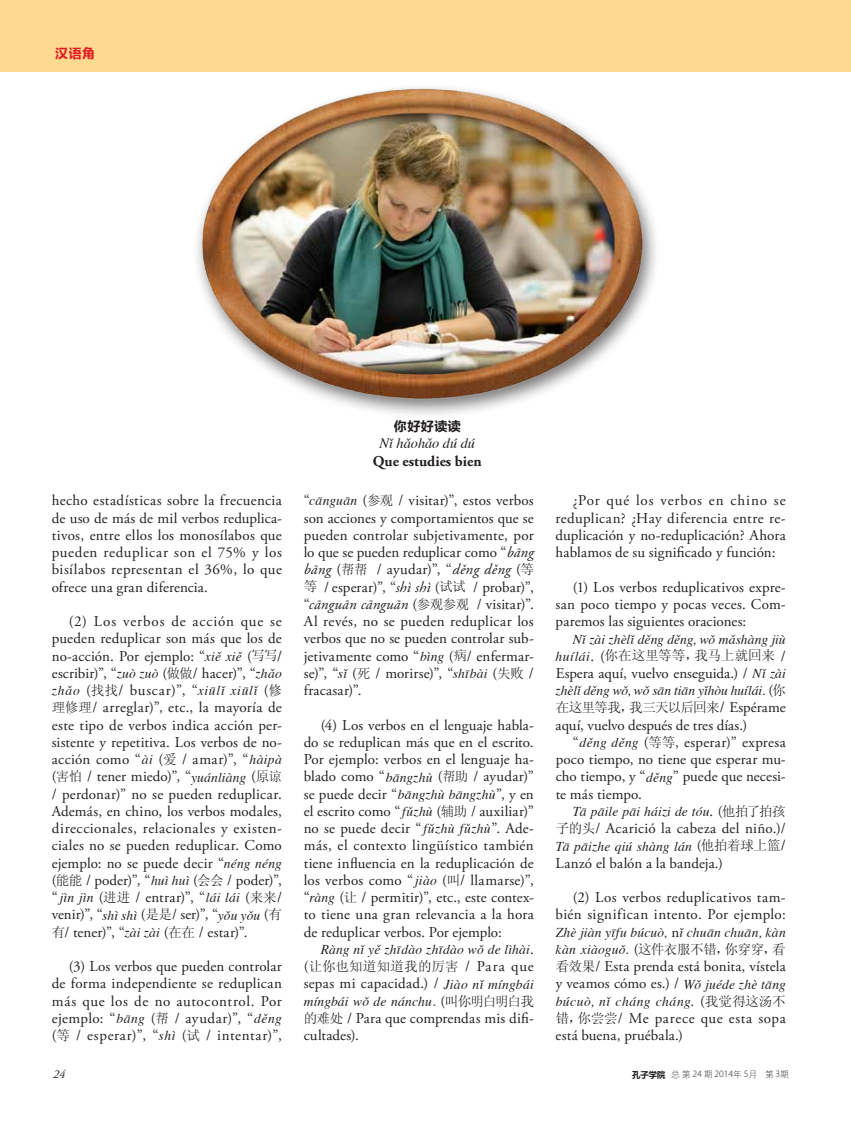
<style>
.page{position:relative;width:851px;height:1127px;background:#fff}
.page>*{position:absolute;margin:0;border:0;box-sizing:border-box;transform-origin:0 0}
.t1{font:15px/17.2px "Adobe Garamond Pro";letter-spacing:.01em;color:#231f20;text-align:justify}
.t2{font:700 15px "Adobe Garamond Pro";color:#231f20}
.t3{font:italic 14.25px "Times";color:#231f20}
.t4{font:italic 13.5px "Times";letter-spacing:.015em;color:#231f20}
.t5{font:italic 13.5px "Times";letter-spacing:.055em;color:#231f20}
.t6{font:italic 13.5px "Times";letter-spacing:.045em;color:#231f20}
.t7{font:13.5px "Sim Sun";letter-spacing:-.035em;color:#231f20}
.t8{font:13.5px "Sim Sun";letter-spacing:-.015em;color:#231f20}
.t9{font:13.5px "Sim Sun";letter-spacing:-.05em;color:#231f20}
.t10{font:13.5px "Sim Sun";letter-spacing:.015em;color:#231f20}
.t11{font:13.5px "FZLTCHJW GB1 0";color:#231f20}
.t12{font:13.5px "FZLTCHJW GB1 0";color:#e11b22}
.t13{font:italic 12px "Adobe Garamond Pro";color:#231f20}
.t14{font:300 9.75px "Myriad Pro";letter-spacing:-.01em;color:#231f20}
.s1{font-family:"Times";font-style:italic;font-size:13.5px}
.s2{font-family:"Sim Sun";font-size:13.5px}
.s3{font-family:"Adobe Garamond Pro";font-style:normal;font-size:15px}
.s4{font-family:"Sim Sun";font-style:normal}
.s5{font-style:italic}
.s6{font-family:"Adobe Garamond Pro";font-size:15px}
.s7{font-family:"Times";font-style:italic}
.s8{font-family:"FZLTCHJW GB1 0";font-weight:400;font-size:9px}
.s9{font-family:"H Yg 1 gj";font-weight:400;font-size:9px}
</style>
<div class="page">
<div style="left:0;top:0;width:850px;height:71px;background:#ffd990"></div>
<img style="left:188px;top:71px;width:468px;height:340px">
<p class="t12" style="left:55px;top:46px;width:42px">汉语角</p>
<p class="t1" style="left:52px;top:492px;width:231px">hecho estadísticas sobre la frecuencia de uso de más de mil verbos reduplica&shy;tivos, entre ellos los monosílabos que pueden reduplicar son el 75% y los bisílabos representan el 36%, lo que ofrece una gran diferencia.</p>
<p class="t1" style="left:52px;top:613px;width:231px;text-indent:17px">(2) Los verbos de acción que se pueden reduplicar son más que los de no-acción. Por ejemplo: “<span class="s1">xiě xiě</span> (<span class="s2">写写</span>/ escribir)”, “<span class="s1">zuò zuò</span> (<span class="s2">做做</span>/ hacer)”, “<span class="s1">zhǎo</span></p>
<p class="t5" style="left:52px;top:679px;width:231px">zhǎo <span class="s3">(</span><span class="s4">找找</span><span class="s3">/ buscar)”, “</span>xiūlǐ xiūlǐ <span class="s3">(</span><span class="s4">修</span></p>
<p class="t1" style="left:52px;top:699px;width:231px"><span class="s2">理修理</span>/ arreglar)”, etc., la mayoría de este tipo de verbos indica acción per&shy;sistente y repetitiva. Los verbos de no&shy;acción como “<span class="s1">ài</span> (<span class="s2">爱</span> / amar)”, “<span class="s1">hàipà </span>(<span class="s2">害怕</span> / tener miedo)”, “<span class="s1">yuánliàng</span> (<span class="s2">原谅</span>/ perdonar)” no se pueden reduplicar.<br>Además, en chino, los verbos modales, direccionales, relacionales y existen&shy;ciales no se pueden reduplicar. Como ejemplo: no se puede decir “<span class="s1">néng néng </span>(<span class="s2">能能</span> / poder)”, “<span class="s1">huì huì</span> (<span class="s2">会会</span> / poder)”, “<span class="s1">jìn jìn</span> (<span class="s2">进进</span> / entrar)”, “<span class="s1">lái lái</span> (<span class="s2">来来</span>/ venir)”, “<span class="s1">shì shì</span> (<span class="s2">是是</span>/ ser)”, “<span class="s1">yǒu yǒu</span> (<span class="s2">有有</span>/ tener)”, “<span class="s1">zài zài</span> (<span class="s2">在在</span> / estar)”.</p>
<p class="t1" style="left:52px;top:958px;width:231px;text-indent:17px">(3) Los verbos que pueden controlar de forma independiente se reduplican más que los de no autocontrol. Por ejemplo: “<span class="s1">bāng</span> (<span class="s2">帮</span> / ayudar)”, “<span class="s1">děng </span>(<span class="s2">等</span> / esperar)”, “<span class="s1">shì</span> (<span class="s2">试</span> / intentar)”,</p>
<p class="t11" style="left:393px;top:419px;width:69px">你好好读读</p>
<p class="t3" style="left:379px;top:431px;width:97px">Nǐ hǎohǎo dú dú</p>
<p class="t2" style="left:373px;top:452px;width:110px">Que estudies bien</p>
<p class="t1" style="left:304px;top:492px;width:231px">“<span class="s1">cānguān</span> (<span class="s2">参观</span> / visitar)”, estos verbos son acciones y comportamientos que se pueden controlar subjetivamente, por lo que se pueden reduplicar como “<span class="s5">bāng bāng</span> (<span class="s2">帮帮</span> / ayudar)”, “<span class="s5">děng děng</span> (<span class="s2">等等</span> / esperar)”, “<span class="s5">shì shì</span> (<span class="s2">试试</span> / probar)”, “<span class="s5">cānguān cānguān</span> (<span class="s2">参观参观</span> / visitar)”.<br>Al revés, no se pueden reduplicar los verbos que no se pueden controlar sub&shy;jetivamente como “<span class="s1">bìng</span> (<span class="s2">病</span>/ enfermar&shy;se)”, “<span class="s1">sǐ</span> (<span class="s2">死</span> / morirse)”, “<span class="s1">shībài</span> (<span class="s2">失败</span> / fracasar)”.</p>
<p class="t1" style="left:304px;top:717px;width:231px;text-indent:17px">(4) Los verbos en el lenguaje habla&shy;do se reduplican más que en el escrito.<br>Por ejemplo: verbos en el lenguaje ha&shy;blado como “<span class="s1">bāngzhù</span> (<span class="s2">帮助</span> / ayudar)” se puede decir “<span class="s1">bāngzhù bāngzhù</span>”, y en el escrito como “ <span class="s1">fǔzhù</span> (<span class="s2">辅助</span> / auxiliar)” no se puede decir “ <span class="s1">fǔzhù fǔzhù</span>”. Ade&shy;más, el contexto lingüístico también tiene influencia en la reduplicación de los verbos como “<span class="s1">jiào</span> (<span class="s2">叫</span>/ llamarse)”, “<span class="s1">ràng</span> (<span class="s2">让</span> / permitir)”, etc., este contex&shy;to tiene una gran relevancia a la hora de reduplicar verbos. Por ejemplo:</p>
<p class="t4" style="left:321px;top:938px;width:214px">Ràng nǐ yě zhīdào zhīdào wǒ de lìhài<span class="s3">.</span></p>
<p class="t10" style="left:304px;top:959px;width:231px"><span class="s6">(</span>让你也知道知道我的厉害 <span class="s6">/ Para que</span></p>
<p class="t1" style="left:304px;top:975px;width:231px">sepas mi capacidad.) / <span class="s1">Jiào nǐ míngbái</span></p>
<p class="t4" style="left:304px;top:989px;width:231px">míngbái wǒ de nánchu. <span class="s3">(</span><span class="s4">叫你明白明白我</span></p>
<p class="t1" style="left:304px;top:1010px;width:231px"><span class="s2">的难处</span> / Para que comprendas mis difi&shy;cultades).</p>
<p class="t1" style="left:555px;top:492px;width:231px;text-indent:17px">¿Por qué los verbos en chino se reduplican? ¿Hay diferencia entre re&shy;duplicación y no-reduplicación? Ahora hablamos de su significado y función:</p>
<p class="t1" style="left:555px;top:579px;width:231px;text-indent:17px">(1) Los verbos reduplicativos expre&shy;san poco tiempo y pocas veces. Com&shy;paremos las siguientes oraciones:</p>
<p class="t4" style="left:572px;top:628px;width:214px">Nǐ zài zhèlǐ děng děng, wǒ mǎshàng jiù</p>
<p class="t8" style="left:555px;top:649px;width:231px"><span class="s7">huílái</span><span class="s6">. (</span>你在这里等等，我马上就回来 <span class="s6">/</span></p>
<p class="t1" style="left:555px;top:665px;width:231px">Espera aquí, vuelvo enseguida.) / <span class="s1">Nǐ zài</span></p>
<p class="t4" style="left:555px;top:679px;width:231px">zhèlǐ děng wǒ, wǒ sān tiān yǐhòu huílái. <span class="s3">(</span><span class="s4">你</span></p>
<p class="t9" style="left:555px;top:701px;width:231px">在这里等我，我三天以后回来<span class="s6">/ Espérame</span></p>
<p class="t1" style="left:555px;top:717px;width:193px">aquí, vuelvo después de tres días.)</p>
<p class="t1" style="left:572px;top:734px;width:214px">“<span class="s1">děng děng</span> (<span class="s2">等等</span>, esperar)” expresa</p>
<p class="t1" style="left:555px;top:751px;width:231px">poco tiempo, no tiene que esperar mu-</p>
<p class="t1" style="left:555px;top:768px;width:231px">cho tiempo, y “<span class="s1">děng</span>” puede que necesi-</p>
<p class="t1" style="left:555px;top:786px;width:88px">te más tiempo.</p>
<p class="t4" style="left:572px;top:800px;width:214px">Tā pāile pāi háizi de tóu<span class="s3">. (</span><span class="s4">他拍了拍孩</span></p>
<p class="t1" style="left:555px;top:820px;width:231px"><span class="s2">子的头</span>/ Acarició la cabeza del niño.)/</p>
<p class="t4" style="left:555px;top:834px;width:231px">Tā pāizhe qiú shàng lán <span class="s3">(</span><span class="s4">他拍着球上篮</span><span class="s3">/</span></p>
<p class="t1" style="left:555px;top:855px;width:169px">Lanzó el balón a la bandeja.)</p>
<p class="t1" style="left:555px;top:889px;width:231px;text-align:right">(2) Los verbos reduplicativos tam&shy;bién significan intento. Por ejemplo:</p>
<p class="t4" style="left:555px;top:920px;width:231px">Zhè jiàn yīfu búcuò, <span class="s3">n</span>ǐ chuān chuān, kàn</p>
<p class="t7" style="left:555px;top:942px;width:231px"><span class="s7">kàn xiàoguǒ.</span> <span class="s6">(</span>这件衣服不错，你穿穿，看</p>
<p class="t1" style="left:555px;top:958px;width:231px"><span class="s2">看效果</span>/ Esta prenda está bonita, vístela y veamos cómo es.) / <span class="s1">Wǒ juéde zhè tāng</span></p>
<p class="t6" style="left:555px;top:989px;width:231px">búcuò, nǐ cháng cháng<span class="s3">. (</span><span class="s4">我觉得这汤不</span></p>
<p class="t1" style="left:555px;top:1010px;width:231px"><span class="s2">错，你尝尝</span>/ Me parece que esta sopa está buena, pruébala.)</p>
<p class="t13" style="left:53px;top:1067px;width:13px">24</p>
<p class="t14" style="left:631px;top:1068px;width:159px"><span class="s8">孔子学院</span> <span class="s9">总第</span> 24 <span class="s9">期</span> 2014<span class="s9">年</span> 5<span class="s9">月 第</span> 3<span class="s9">期</span></p>
</div>
